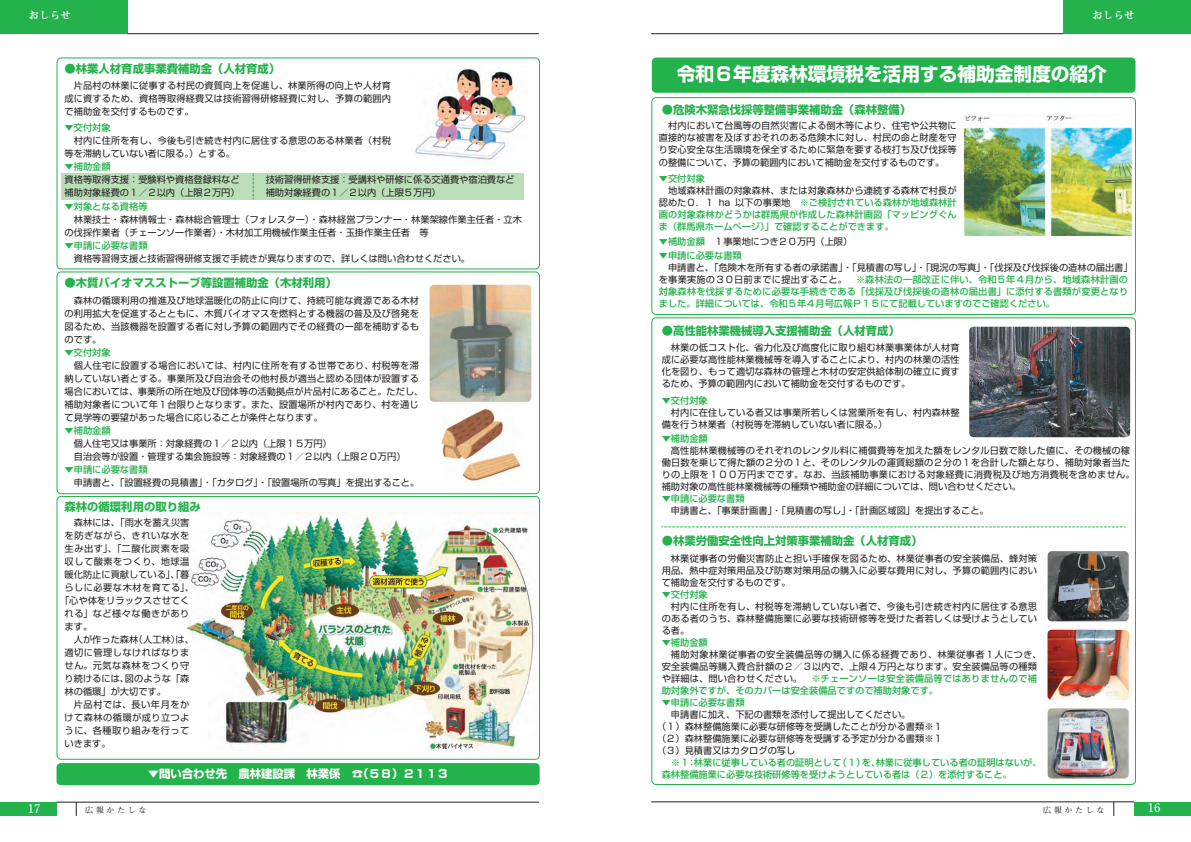
<style>
.page{position:relative;width:1191px;height:842px;background:#fff}
.page>*{position:absolute;margin:0;border:0;box-sizing:border-box;transform-origin:0 0}
.t1{font:700 18.7px "Shin Go Pro";color:#fff}
.t2{font:700 12px "Futo Min A101 Pro";color:#fff}
.t3{font:700 11.3px "Shin Go Pro";color:#23b24b}
.t4{font:700 11.3px "Shin Go Pro";color:#fff}
.t5{font:10.6px "Midashi Min Pro MA31";color:#fff}
.t6{font:9.2px/12px "Shin Go Pro";letter-spacing:.01em;color:#231f20}
.t7{font:500 9.2px/12px "Shin Go Pro";color:#23b24b}
.t8{font:500 9.2px/12px "Shin Go Pro";letter-spacing:.02em;color:#23b24b}
.t9{font:9.2px/12px "Shin Go Pro";letter-spacing:.035em;color:#231f20}
.t10{font:9.2px "Shin Go Pro";letter-spacing:.055em;color:#231f20}
.t11{font:9.2px "Shin Go Pro";letter-spacing:.06em;color:#231f20}
.t12{font:9.2px "Shin Go Pro";letter-spacing:.045em;color:#231f20}
.t13{font:9.2px "Shin Go Pro";letter-spacing:.05em;color:#231f20}
.t14{font:700 8px "Futo Min A101 Pro";color:#231f20}
.s1{font-weight:400;color:#231f20}
.s2{font-weight:500;color:#23b24b}
</style>
<div class="page">
<img style="left:186px;top:512px;width:349px;height:238px">
<img style="left:969px;top:327px;width:161px;height:110px">
<div style="left:61px;top:173px;width:463px;height:27px;background:#badeb8"></div>
<div style="left:652px;top:58px;width:483px;height:35px;background:#23b24b;border-radius:4px"></div>
<hr style="left:651px;top:802px;width:483px;height:1px;background:#231f20">
<div style="left:1134px;top:802px;width:57px;height:14px;background:#23b24b"></div>
<svg style="left:1113px;top:802px;width:1px;height:14px"></svg>
<div style="left:1063px;top:0;width:128px;height:34px;background:#23b24b"></div>
<hr style="left:651px;top:34px;width:412px;height:1px;background:#231f20">
<div style="left:651px;top:97px;width:485px;height:218px;border:1px solid #23b24b;border-radius:4px"></div>
<svg style="left:661px;top:526px;width:464px;height:1px"></svg>
<div style="left:56px;top:57px;width:484px;height:212px;border:1px solid #23b24b;border-radius:4px"></div>
<div style="left:56px;top:271px;width:484px;height:223px;border:1px solid #23b24b;border-radius:4px"></div>
<div style="left:56px;top:496px;width:484px;height:264px;border:1px solid #23b24b;border-radius:4px"></div>
<div style="left:57px;top:763px;width:482px;height:22px;background:#23b24b;border-radius:4px"></div>
<svg style="left:253px;top:174px;width:1px;height:25px"></svg>
<img style="left:415px;top:66px;width:112px;height:97px">
<img style="left:441px;top:408px;width:80px;height:73px">
<img style="left:429px;top:285px;width:102px;height:117px">
<img style="left:1047px;top:708px;width:81px;height:70px">
<img style="left:1047px;top:551px;width:81px;height:70px">
<img style="left:1047px;top:630px;width:81px;height:70px">
<hr style="left:56px;top:802px;width:483px;height:1px;background:#231f20">
<div style="left:0;top:802px;width:57px;height:14px;background:#23b24b"></div>
<svg style="left:76px;top:802px;width:1px;height:14px"></svg>
<div style="left:0;top:0;width:127px;height:34px;background:#23b24b"></div>
<hr style="left:127px;top:34px;width:412px;height:1px;background:#231f20">
<img style="left:963px;top:115px;width:169px;height:121px">
<p class="t5" style="left:29px;top:7px;width:44px">おしらせ</p>
<p class="t3" style="left:65px;top:60px;width:217px">●林業人材育成事業費補助金（人材育成）</p>
<p class="t6" style="left:65px;top:78px;width:328px;line-height:13px;text-align:justify">　片品村の林業に従事する村民の資質向上を促進し、林業所得の向上や人材育成に資するため、資格等取得経費又は技術習得研修経費に対し、予算の範囲内で補助金を交付するものです。</p>
<p class="t7" style="left:65px;top:121px;width:48px">▼交付対象</p>
<p class="t6" style="left:65px;top:133px;width:328px;line-height:13px">　村内に住所を有し、今後も引き続き村内に居住する意思のある林業者（村税等を滞納していない者に限る。）とする。</p>
<p class="t7" style="left:65px;top:160px;width:48px">▼補助金額</p>
<p class="t6" style="left:65px;top:172px;width:177px;line-height:13px">資格等取得支援：受験料や資格登録料など補助対象経費の１／２以内（上限２万円）</p>
<p class="t6" style="left:266px;top:172px;width:250px;line-height:13px">技術習得研修支援：受講料や研修に係る交通費や宿泊費など補助対象経費の１／２以内（上限５万円）</p>
<p class="t7" style="left:65px;top:200px;width:84px">▼対象となる資格等</p>
<p class="t6" style="left:65px;top:212px;width:459px;line-height:13px">　林業技士・森林情報士・森林総合管理士（フォレスター）・森林経営プランナー・林業架線作業主任者・立木の伐採作業者（チェーンソー作業者）・木材加工用機械作業主任者・玉掛作業主任者　等</p>
<p class="t7" style="left:65px;top:239px;width:84px">▼申請に必要な書類</p>
<p class="t6" style="left:65px;top:252px;width:407px">　資格等習得支援と技術習得研修支援で手続きが異なりますので、詳しくは問い合わせください。</p>
<p class="t3" style="left:65px;top:274px;width:274px">●木質バイオマスストーブ等設置補助金（木材利用）</p>
<p class="t6" style="left:65px;top:292px;width:356px;line-height:13px;text-align:justify">　森林の循環利用の推進及び地球温暖化の防止に向けて、持続可能な資源である木材の利用拡大を促進するとともに、木質バイオマスを燃料とする機器の普及及び啓発を図るため、当該機器を設置する者に対し予算の範囲内でその経費の一部を補助するものです。</p>
<p class="t7" style="left:65px;top:345px;width:48px">▼交付対象</p>
<p class="t6" style="left:65px;top:357px;width:360px;line-height:13px">　個人住宅に設置する場合においては、村内に住所を有する世帯であり、村税等を滞納していない者とする。事業所及び自治会その他村長が適当と認める団体が設置する場合においては、事業所の所在地及び団体等の活動拠点が片品村にあること。ただし、補助対象者について年１台限りとなります。また、設置場所が村内であり、村を通じて見学等の要望があった場合に応じることが条件となります。</p>
<p class="t7" style="left:65px;top:423px;width:48px">▼補助金額</p>
<p class="t6" style="left:65px;top:435px;width:342px;line-height:13px">　個人住宅又は事業所：対象経費の１／２以内（上限１５万円）<br>　自治会等が設置・管理する集会施設等：対象経費の１／２以内（上限２０万円）</p>
<p class="t7" style="left:65px;top:462px;width:84px">▼申請に必要な書類</p>
<p class="t6" style="left:65px;top:475px;width:356px">　申請書と、「設置経費の見積書」・「カタログ」・「設置場所の写真」を提出すること。</p>
<p class="t3" style="left:65px;top:497px;width:138px">森林の循環利用の取り組み</p>
<p class="t6" style="left:65px;top:515px;width:126px">　森林には、「雨水を蓄え災害</p>
<p class="t10" style="left:65px;top:528px;width:126px">を防ぎながら、きれいな水を</p>
<p class="t11" style="left:65px;top:541px;width:126px">生み出す」、「二酸化炭素を吸</p>
<p class="t10" style="left:65px;top:554px;width:126px">収して酸素をつくり、地球温</p>
<p class="t6" style="left:65px;top:567px;width:126px">暖化防止に貢献している」、「暮</p>
<p class="t13" style="left:65px;top:580px;width:131px">らしに必要な木材を育てる」、</p>
<p class="t6" style="left:60px;top:593px;width:131px">「心や体をリラックスさせてく</p>
<p class="t10" style="left:65px;top:606px;width:126px">れる」など様々な働きがあり</p>
<p class="t6" style="left:65px;top:619px;width:29px">ます。</p>
<p class="t6" style="left:65px;top:632px;width:131px">　人が作った森林（人工林）は、</p>
<p class="t12" style="left:65px;top:645px;width:126px">適切に管理しなければなりま</p>
<p class="t10" style="left:65px;top:658px;width:126px">せん。元気な森林をつくり守</p>
<p class="t6" style="left:65px;top:671px;width:126px">り続けるには、図のような「森</p>
<p class="t6" style="left:65px;top:684px;width:103px">林の循環」が大切です。</p>
<p class="t11" style="left:65px;top:697px;width:126px">　片品村では、長い年月をか</p>
<p class="t12" style="left:65px;top:710px;width:126px">けて森林の循環が成り立つよ</p>
<p class="t10" style="left:65px;top:723px;width:126px">うに、各種取り組みを行って</p>
<p class="t6" style="left:65px;top:736px;width:48px">いきます。</p>
<p class="t4" style="left:148px;top:765px;width:302px">▼問い合わせ先　農林建設課　林業係　☎（５８）２１１３</p>
<h2 class="t2" style="left:28px;top:799px;width:14px">17</h2>
<p class="t14" style="left:85px;top:804px;width:63px">広 報 か た し な</p>
<p class="t5" style="left:1092px;top:7px;width:44px">おしらせ</p>
<h1 class="t1" style="left:677px;top:59px;width:431px">令和６年度森林環境税を活用する補助金制度の紹介</h1>
<p class="t6" style="left:659px;top:119px;width:299px;text-align:justify">　村内において台風等の自然災害による倒木等により、住宅や公共物に直接的な被害を及ぼすおそれのある危険木に対し、村民の命と財産を守り安心安全な生活環境を保全するために緊急を要する枝打ち及び伐採等の整備について、予算の範囲内において補助金を交付するものです。</p>
<p class="t3" style="left:661px;top:101px;width:251px">●危険木緊急伐採等整備事業補助金（森林整備）</p>
<p class="t7" style="left:659px;top:172px;width:48px">▼交付対象</p>
<p class="t7" style="left:659px;top:184px;width:299px;text-align:justify"><span class="s1">　地域森林計画の対象森林、または対象森林から連続する森林で村長が認めた０．１ ha 以下の事業地</span> ※ご検討されている森林が地域森林計画の対象森林かどうかは群馬県が作成した森林計画図「マッピングぐんま（群馬県ホームページ）」で確認することができます。</p>
<p class="t6" style="left:659px;top:234px;width:195px"><span class="s2">▼補助金額</span>　１事業地につき２０万円（上限）</p>
<p class="t7" style="left:659px;top:248px;width:84px">▼申請に必要な書類</p>
<p class="t8" style="left:659px;top:260px;width:475px"><span class="s1">　申請書と、「危険木を所有する者の承諾書」・「見積書の写し」・「現況の写真」・「伐採及び伐採後の造林の届出書」を事業実施の３０日前までに提出すること。</span> ※森林法の一部改正に伴い、令和５年４月から、地域森林計画の対象森林を伐採するために必要な手続きである「伐採及び伐採後の造林の届出書」に添付する書類が変更となりました。詳細については、令和５年４月号広報Ｐ１５にて記載していますのでご確認ください。</p>
<p class="t3" style="left:661px;top:321px;width:240px">●高性能林業機械導入支援補助金（人材育成）</p>
<p class="t6" style="left:661px;top:340px;width:299px;text-align:justify">　林業の低コスト化、省力化及び高度化に取り組む林業事業体が人材育成に必要な高性能林業機械等を導入することにより、村内の林業の活性化を図り、もって適切な森林の管理と木材の安定供給体制の確立に資するため、予算の範囲内において補助金を交付するものです。</p>
<p class="t7" style="left:661px;top:393px;width:48px">▼交付対象</p>
<p class="t6" style="left:661px;top:405px;width:299px">　村内に在住している者又は事業所若しくは営業所を有し、村内森林整備を行う林業者（村税等を滞納していない者に限る。）</p>
<p class="t7" style="left:661px;top:431px;width:48px">▼補助金額</p>
<p class="t6" style="left:661px;top:443px;width:474px">　高性能林業機械等のそれぞれのレンタル料に補償費等を加えた額をレンタル日数で除した値に、その機械の稼働日数を乗じて得た額の２分の１と、そのレンタルの運賃総額の２分の１を合計した額となり、補助対象者当たりの上限を１００万円までです。なお、当該補助事業における対象経費に消費税及び地方消費税を含めません。補助対象の高性能林業機械等の種類や補助金の詳細については、問い合わせください。</p>
<p class="t7" style="left:661px;top:491px;width:84px">▼申請に必要な書類</p>
<p class="t6" style="left:661px;top:503px;width:329px">　申請書と、「事業計画書」・「見積書の写し」・「計画区域図」を提出すること。</p>
<p class="t3" style="left:661px;top:532px;width:262px">●林業労働安全性向上対策事業補助金（人材育成）</p>
<p class="t6" style="left:661px;top:551px;width:377px;text-align:justify">　林業従事者の労働災害防止と担い手確保を図るため、林業従事者の安全装備品、蜂対策用品、熱中症対策用品及び防寒対策用品の購入に必要な費用に対し、予算の範囲内において補助金を交付するものです。</p>
<p class="t7" style="left:661px;top:587px;width:48px">▼交付対象</p>
<p class="t6" style="left:661px;top:599px;width:377px;text-align:justify">　村内に住所を有し、村税等を滞納していない者で、今後も引き続き村内に居住する意思のある者のうち、森林整備施業に必要な技術研修等を受けた者若しくは受けようとしている者。</p>
<p class="t7" style="left:661px;top:635px;width:48px">▼補助金額</p>
<p class="t9" style="left:661px;top:647px;width:381px">　補助対象林業従事者の安全装備品等の購入に係る経費であり、林業従事者１人につき、安全装備品等購入費合計額の２／３以内で、上限４万円となります。安全装備品等の種類や詳細は、問い合わせください。 <span class="s2">※チェーンソーは安全装備品等ではありませんので補助対象外ですが、そのカバーは安全装備品ですので補助対象です。</span></p>
<p class="t7" style="left:661px;top:695px;width:84px">▼申請に必要な書類</p>
<p class="t6" style="left:657px;top:707px;width:287px;text-indent:5px">　申請書に加え、下記の書類を添付して提出してください。<br>（１）森林整備施業に必要な研修等を受講したことが分かる書類※１（２）森林整備施業に必要な研修等を受講する予定が分かる書類※１（３）見積書又はカタログの写し</p>
<p class="t7" style="left:661px;top:755px;width:381px;text-indent:9px">※１：林業に従事している者の証明として（１）を、林業に従事している者の証明はないが、森林整備施業に必要な技術研修等を受けようとしている者は（２）を添付すること。</p>
<p class="t14" style="left:1043px;top:804px;width:63px">広 報 か た し な</p>
<h2 class="t2" style="left:1147px;top:798px;width:14px">16</h2>
</div>
